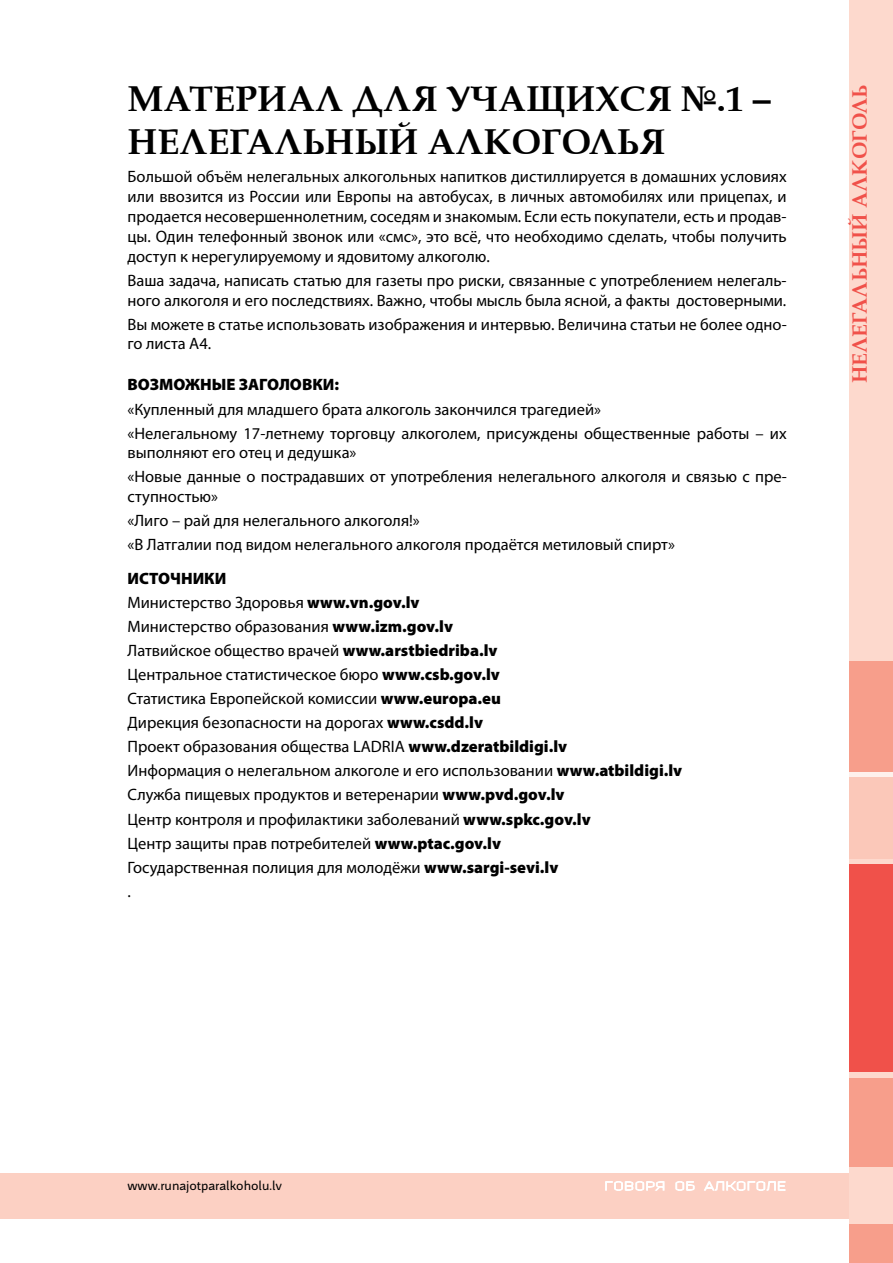
<style>
.page{position:relative;width:893px;height:1263px;background:#fff}
.page>*{position:absolute;margin:0;border:0;box-sizing:border-box;transform-origin:0 0}
.t1{font:700 36px/43.2px "Palladio Eurasian";color:#000}
.t2{font:700 21px "Palladio Eurasian";color:#f0514a}
.t3{font:16.5px/24px "Myriad Pro";color:#000}
.t4{font:900 16.5px "Myriad Pro";color:#000}
.t5{font:13.5px "Mr Jones LV";color:#000}
.s1{font-weight:900}
</style>
<div class="page">
<div style="left:0;top:1173px;width:893px;height:45px;background:#fcd0c3"></div>
<div style="left:849px;top:0;width:44px;height:1263px;background:#fdd9cd"></div>
<div style="left:849px;top:740px;width:44px;height:63px;background:#fef1ec"></div>
<div style="left:849px;top:864px;width:44px;height:208px;background:#f0514a"></div>
<div style="left:849px;top:777px;width:44px;height:82px;background:#fbc8b9"></div>
<div style="left:849px;top:661px;width:44px;height:111px;background:#f79e8b"></div>
<div style="left:849px;top:1078px;width:44px;height:89px;background:#f79e8b"></div>
<div style="left:849px;top:1224px;width:44px;height:39px;background:#f79e8b"></div>
<svg style="left:605px;top:1181px;width:59px;height:10px"></svg>
<svg style="left:675px;top:1181px;width:20px;height:10px"></svg>
<svg style="left:704px;top:1181px;width:82px;height:10px"></svg>
<h1 class="t1" style="left:128px;top:78px;width:645px">МАТЕРИАЛ ДЛЯ УЧАЩИХСЯ №.1 –<br>НЕЛЕГАЛЬНЫЙ АЛКОГОЛЬЯ</h1>
<p class="t3" style="left:128px;top:167px;width:661px;line-height:19.8px;text-align:justify">Большой объём нелегальных алкогольных напитков дистиллируется в домашних условиях или ввозится из России или Европы на автобусах, в личных автомобилях или прицепах, и продается несовершеннолетним, соседям и знакомым. Если есть покупатели, есть и продав&shy;цы. Один телефонный звонок или «смс», это всё, что необходимо сделать, чтобы получить доступ к нерегулируемому и ядовитому алкоголю.</p>
<p class="t3" style="left:128px;top:270px;width:661px;line-height:19.8px">Ваша задача, написать статью для газеты про риски, связанные с употреблением нелегаль&shy;ного алкоголя и его последствиях. Важно, чтобы мысль была ясной, а факты достоверными.</p>
<p class="t3" style="left:128px;top:314px;width:661px;line-height:19.8px">Вы можете в статье использовать изображения и интервью. Величина статьи не более одно&shy;го листа А4.</p>
<p class="t4" style="left:128px;top:375px;width:213px">ВОЗМОЖНЫЕ ЗАГОЛОВКИ:</p>
<p class="t3" style="left:128px;top:397px;width:661px">«Купленный для младшего брата алкоголь закончился трагедией»<br>«Нелегальному 17-летнему торговцу алкоголем, присуждены общественные работы – их</p>
<p class="t3" style="left:128px;top:441px;width:661px">выполняют его отец и дедушка»<br>«Новые данные о пострадавших от употребления нелегального алкоголя и связью с пре-</p>
<p class="t3" style="left:128px;top:484px;width:549px">ступностью»<br>«Лиго – рай для нелегального алкоголя!»<br>«В Латгалии под видом нелегального алкоголя продаётся метиловый спирт»</p>
<p class="t3" style="left:128px;top:566px;width:556px"><span class="s1">ИСТОЧНИКИ<br></span>Министерство Здоровья <span class="s1">www.vn.gov.lv<br></span>Министерство образования <span class="s1">www.izm.gov.lv<br></span>Латвийское общество врачей <span class="s1">www.arstbiedriba.lv<br></span>Центральное статистическое бюро <span class="s1">www.csb.gov.lv<br></span>Статистика Европейской комиссии <span class="s1">www.europa.eu<br></span>Дирекция безопасности на дорогах <span class="s1">www.csdd.lv<br></span>Проект образования общества LADRIA <span class="s1">www.dzeratbildigi.lv<br></span>Информация о нелегальном алкоголе и его использовании <span class="s1">www.atbildigi.lv </span>Служба пищевых продуктов и ветеренарии <span class="s1">www.pvd.gov.lv<br></span>Центр контроля и профилактики заболеваний <span class="s1">www.spkc.gov.lv<br></span>Центр защиты прав потребителей <span class="s1">www.ptac.gov.lv<br></span>Государственная полиция для молодёжи <span class="s1">www.sargi-sevi.lv<br></span>.</p>
<p class="t2" style="left:848px;top:383px;width:300px;rotate:-90deg">НЕЛЕГАЛЬНЫЙ АЛКОГОЛЬ</p>
<p class="t5" style="left:128px;top:1178px;width:156px">www.runajotparalkoholu.lv</p>
</div>
